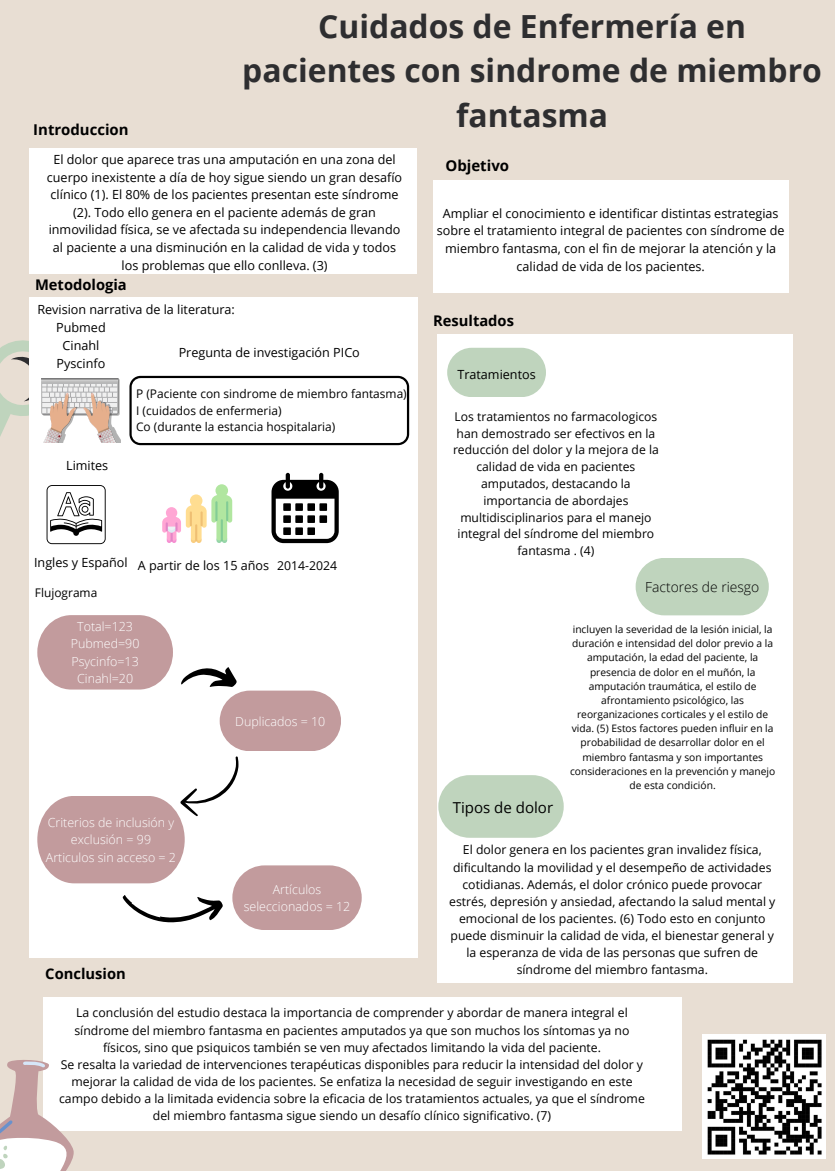
<style>
.page{position:relative;width:835px;height:1171px;background:#fff}
.page>*{position:absolute;margin:0;border:0;box-sizing:border-box;transform-origin:0 0}
.t1{font:700 31.85px/44.4px "Open Sans";color:#2e2e30;text-align:center}
.t2{font:15.05px "Open Sans";color:#000}
.t3{font:700 14.98px "Open Sans";color:#000}
.t4{font:700 14.91px "Open Sans";color:#000}
.t5{font:700 14.7px "Open Sans";color:#000}
.t6{font:300 13.86px "Open Sans";color:#000}
.t7{font:12.6px/17.6px "Open Sans";color:#000;text-align:center}
.t8{font:300 12.46px/17.3px "Open Sans";color:#fff;text-align:center}
.t9{font:12.25px/17.1px "Open Sans";color:#000;text-align:center}
.t10{font:12.14px/16.8px "Open Sans";color:#000;text-align:center}
.t11{font:11.9px/16.5px "Open Sans";color:#000}
.t12{font:10.22px/14.2px "Open Sans";color:#000;text-align:center}
</style>
<div class="page">
<div style="left:0;top:0;width:834px;height:1171px;background:#e8ded3"></div>
<svg style="left:0;top:340px;width:29px;height:96px"></svg>
<div style="left:433px;top:181px;width:355px;height:112px;background:#fff"></div>
<div style="left:29px;top:297px;width:388px;height:661px;background:#fff"></div>
<div style="left:436px;top:334px;width:356px;height:648px;background:#fff"></div>
<div style="left:43px;top:997px;width:638px;height:134px;background:#fff"></div>
<svg style="left:0;top:1060px;width:74px;height:111px"></svg>
<img style="left:41px;top:379px;width:79px;height:63px">
<svg style="left:47px;top:485px;width:59px;height:59px"></svg>
<svg style="left:271px;top:473px;width:68px;height:70px"></svg>
<div style="left:283px;top:503px;width:8px;height:8px;background:#000"></div>
<div style="left:283px;top:515px;width:8px;height:8px;background:#000"></div>
<div style="left:283px;top:527px;width:8px;height:8px;background:#000"></div>
<div style="left:295px;top:503px;width:8px;height:8px;background:#000"></div>
<div style="left:295px;top:515px;width:8px;height:8px;background:#000"></div>
<div style="left:295px;top:527px;width:8px;height:8px;background:#000"></div>
<div style="left:307px;top:503px;width:8px;height:8px;background:#000"></div>
<div style="left:307px;top:515px;width:8px;height:8px;background:#000"></div>
<div style="left:307px;top:527px;width:8px;height:8px;background:#000"></div>
<div style="left:319px;top:503px;width:8px;height:8px;background:#000"></div>
<div style="left:319px;top:515px;width:8px;height:8px;background:#000"></div>
<svg style="left:162px;top:484px;width:70px;height:59px"></svg>
<hr style="left:215px;top:501px;width:2px;height:20px;background:#83cc96">
<hr style="left:226px;top:501px;width:2px;height:20px;background:#83cc96">
<hr style="left:221px;top:519px;width:2px;height:22px;background:#83cc96">
<svg style="left:129px;top:376px;width:280px;height:69px"></svg>
<svg style="left:37px;top:615px;width:136px;height:74px"></svg>
<div style="left:220px;top:690px;width:121px;height:61px;background:#c29b9d;border-radius:30px"></div>
<div style="left:232px;top:865px;width:129px;height:65px;background:#c29b9d;border-radius:32px"></div>
<svg style="left:37px;top:756px;width:201px;height:127px"></svg>
<svg style="left:122px;top:895px;width:101px;height:28px"></svg>
<svg style="left:181px;top:667px;width:56px;height:20px"></svg>
<div style="left:447px;top:348px;width:99px;height:49px;background:#bfd4bd;border-radius:25px"></div>
<div style="left:635px;top:558px;width:133px;height:57px;background:#bfd4bd;border-radius:29px"></div>
<div style="left:438px;top:775px;width:125px;height:63px;background:#bfd4bd;border-radius:31px"></div>
<div style="left:29px;top:148px;width:388px;height:125px;background:#fff"></div>
<img style="left:702px;top:1034px;width:123px;height:124px">
<h1 class="t1" style="left:242px;top:3px;width:581px">Cuidados de Enfermería en pacientes con sindrome de miembro fantasma</h1>
<p class="t4" style="left:33px;top:119px;width:97px">Introduccion</p>
<p class="t7" style="left:47px;top:150px;width:356px">El dolor que aparece tras una amputación en una zona del cuerpo inexistente a día de hoy sigue siendo un gran desafío clínico (1). El 80% de los pacientes presentan este síndrome (2). Todo ello genera en el paciente además de gran inmovilidad física, se ve afectada su independencia llevando al paciente a una disminución en la calidad de vida y todos los problemas que ello conlleva. (3)</p>
<h5 class="t3" style="left:445px;top:155px;width:65px">Objetivo</h5>
<h5 class="t7" style="left:437px;top:204px;width:349px">Ampliar el conocimiento e identificar distintas estrategias sobre el tratamiento integral de pacientes con síndrome de miembro fantasma, con el fin de mejorar la atención y la calidad de vida de los pacientes.</h5>
<h5 class="t5" style="left:35px;top:275px;width:93px">Metodologia</h5>
<p class="t7" style="left:37px;top:300px;width:199px">Revision narrativa de la literatura:</p>
<h5 class="t7" style="left:56px;top:319px;width:51px">Pubmed<br>Cinahl<br>Pyscinfo</h5>
<h5 class="t7" style="left:179px;top:343px;width:183px">Pregunta de investigación PICo</h5>
<h5 class="t11" style="left:136px;top:385px;width:272px">P (Paciente con sindrome de miembro fantasma)<br>I (cuidados de enfermeria)<br>Co (durante la estancia hospitalaria)</h5>
<p class="t7" style="left:66px;top:456px;width:44px">Limites</p>
<p class="t7" style="left:34px;top:554px;width:95px">Ingles y Español</p>
<h5 class="t7" style="left:138px;top:556px;width:133px">A partir de los 15 años</h5>
<h5 class="t9" style="left:277px;top:556px;width:61px">2014-2024</h5>
<p class="t11" style="left:35px;top:584px;width:64px">Flujograma</p>
<h5 class="t8" style="left:71px;top:618px;width:70px">Total=123<br>Pubmed=90<br>Psycinfo=13<br>Cinahl=20</h5>
<h3 class="t8" style="left:235px;top:712px;width:92px">Duplicados = 10</h3>
<h5 class="t5" style="left:433px;top:310px;width:82px">Resultados</h5>
<p class="t7" style="left:457px;top:365px;width:80px">Tratamientos</p>
<h5 class="t10" style="left:453px;top:408px;width:207px">Los tratamientos no farmacologicos han demostrado ser efectivos en la reducción del dolor y la mejora de la calidad de vida en pacientes amputados, destacando la importancia de abordajes multidisciplinarios para el manejo integral del síndrome del miembro fantasma . (4)</h5>
<h5 class="t6" style="left:645px;top:577px;width:116px">Factores de riesgo</h5>
<h5 class="t12" style="left:570px;top:622px;width:207px">incluyen la severidad de la lesión inicial, la duración e intensidad del dolor previo a la amputación, la edad del paciente, la presencia de dolor en el muñón, la amputación traumática, el estilo de afrontamiento psicológico, las reorganizaciones corticales y el estilo de vida. (5) Estos factores pueden influir en la probabilidad de desarrollar dolor en el miembro fantasma y son importantes consideraciones en la prevención y manejo de esta condición.</h5>
<p class="t2" style="left:452px;top:797px;width:102px">Tipos de dolor</p>
<h3 class="t9" style="left:449px;top:841px;width:328px">El dolor genera en los pacientes gran invalidez física, dificultando la movilidad y el desempeño de actividades cotidianas. Además, el dolor crónico puede provocar estrés, depresión y ansiedad, afectando la salud mental y emocional de los pacientes. (6) Todo esto en conjunto puede disminuir la calidad de vida, el bienestar general y la esperanza de vida de las personas que sufren de síndrome del miembro fantasma.</h3>
<h5 class="t8" style="left:46px;top:813px;width:132px">Criterios de inclusión y exclusión = 99<br>Articulos sin acceso = 2</h5>
<h3 class="t8" style="left:244px;top:880px;width:108px">Artículos seleccionados = 12</h3>
<p class="t5" style="left:45px;top:963px;width:82px">Conclusion</p>
<p class="t9" style="left:59px;top:1004px;width:587px">La conclusión del estudio destaca la importancia de comprender y abordar de manera integral el síndrome del miembro fantasma en pacientes amputados ya que son muchos los síntomas ya no físicos, sino que psiquicos también se ven muy afectados limitando la vida del paciente.<br>Se resalta la variedad de intervenciones terapéuticas disponibles para reducir la intensidad del dolor y mejorar la calidad de vida de los pacientes. Se enfatiza la necesidad de seguir investigando en este campo debido a la limitada evidencia sobre la eficacia de los tratamientos actuales, ya que el síndrome del miembro fantasma sigue siendo un desafío clínico significativo. (7)</p>
</div>
